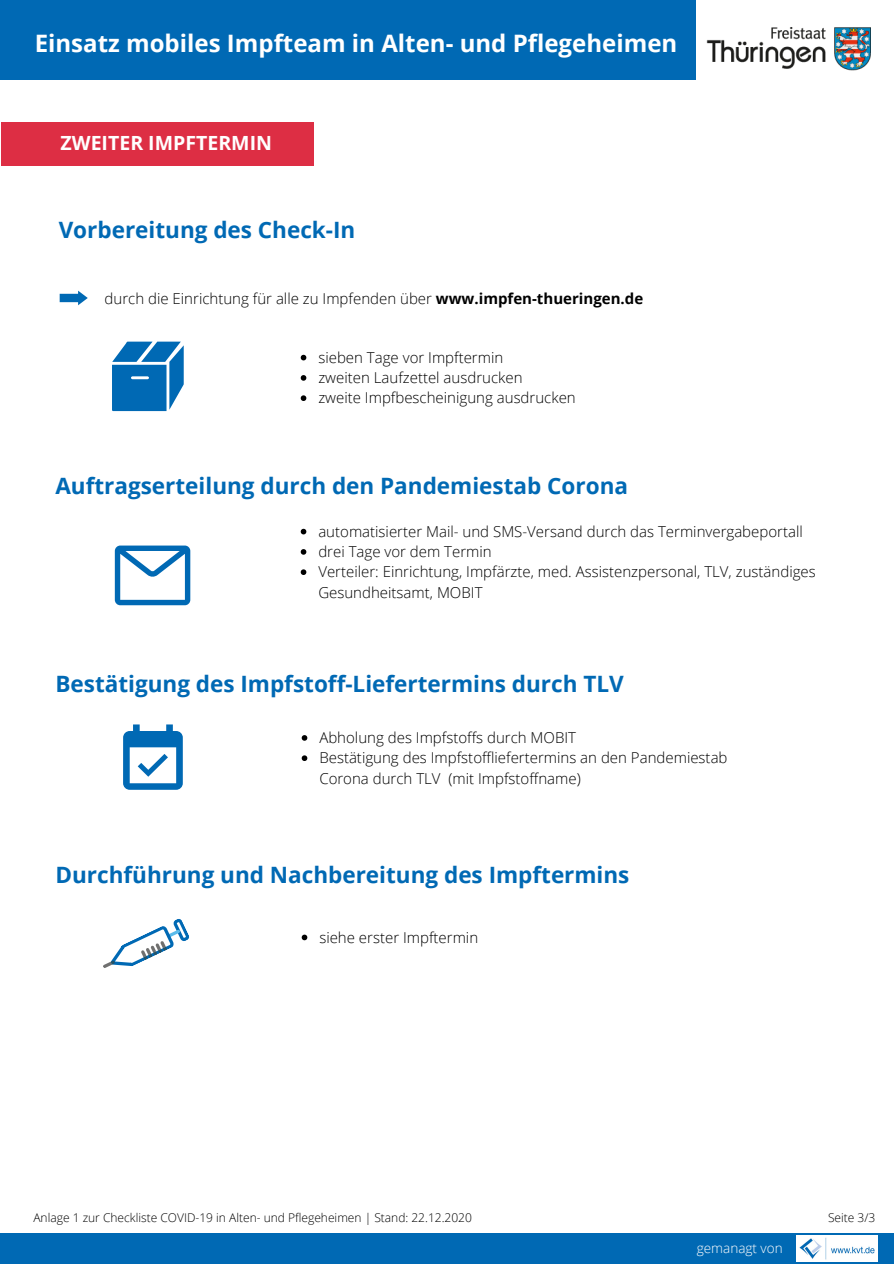
<style>
.page{position:relative;width:894px;height:1264px;background:#fff}
.page>*{position:absolute;margin:0;border:0;box-sizing:border-box;transform-origin:0 0}
.t1{font:700 24px "Open Sans";color:#fff}
.t2{font:700 22.5px "Open Sans";color:#0069b4}
.t3{font:700 19.5px "Open Sans";color:#fff}
.t4{font:300 15px/20.2px "Open Sans";color:#000}
.t5{font:300 13.5px "Open Sans";color:#fff}
.t6{font:300 12px "Open Sans";color:#000}
.s1{font-weight:700}
</style>
<div class="page">
<div style="left:0;top:1233px;width:893px;height:30px;background:#0069b4"></div>
<img style="left:796px;top:1235px;width:81px;height:26px">
<div style="left:0;top:0;width:694px;height:80px;background:#0069b4"></div>
<img style="left:694px;top:5px;width:177px;height:75px">
<svg style="left:112px;top:341px;width:72px;height:70px;background:#3085c2"></svg>
<svg style="left:301px;top:735px;width:6px;height:5px"></svg>
<svg style="left:301px;top:755px;width:6px;height:6px"></svg>
<svg style="left:301px;top:934px;width:6px;height:6px"></svg>
<svg style="left:103px;top:919px;width:86px;height:49px"></svg>
<div style="left:1px;top:122px;width:312px;height:44px;background:#dd2e44"></div>
<svg style="left:60px;top:291px;width:28px;height:14px"></svg>
<svg style="left:115px;top:545px;width:75px;height:60px"></svg>
<svg style="left:300px;top:355px;width:6px;height:5px"></svg>
<svg style="left:300px;top:375px;width:6px;height:6px"></svg>
<svg style="left:300px;top:395px;width:6px;height:6px"></svg>
<svg style="left:300px;top:529px;width:6px;height:5px"></svg>
<svg style="left:300px;top:549px;width:6px;height:5px"></svg>
<svg style="left:300px;top:569px;width:6px;height:6px"></svg>
<svg style="left:123px;top:724px;width:60px;height:65px"></svg>
<p class="t1" style="left:35px;top:26px;width:644px">Einsatz mobiles Impfteam in Alten- und Pflegeheimen</p>
<p class="t3" style="left:60px;top:129px;width:213px">ZWEITER IMPFTERMIN</p>
<p class="t2" style="left:59px;top:214px;width:298px">Vorbereitung des Check-In</p>
<p class="t4" style="left:105px;top:287px;width:540px">durch die Einrichtung für alle zu Impfenden über <span class="s1">www.impfen-thueringen.de</span></p>
<p class="t4" style="left:318px;top:347px;width:186px">sieben Tage vor Impftermin</p>
<p class="t4" style="left:318px;top:367px;width:206px">zweiten Laufzettel ausdrucken</p>
<p class="t4" style="left:318px;top:387px;width:259px">zweite Impfbescheinigung ausdrucken</p>
<p class="t2" style="left:55px;top:470px;width:574px">Auftragserteilung durch den Pandemiestab Corona</p>
<p class="t4" style="left:318px;top:520px;width:486px">automatisierter Mail- und SMS-Versand durch das Terminvergabeportall</p>
<p class="t4" style="left:318px;top:541px;width:175px">drei Tage vor dem Termin</p>
<p class="t4" style="left:318px;top:561px;width:499px">Verteiler: Einrichtung, Impfärzte, med. Assistenzpersonal, TLV, zuständiges<br>Gesundheitsamt, MOBIT</p>
<p class="t2" style="left:55px;top:668px;width:569px">Bestätigung des Impfstoff-Liefertermins durch TLV</p>
<p class="t4" style="left:319px;top:727px;width:258px">Abholung des Impfstoffs durch MOBIT</p>
<p class="t4" style="left:319px;top:747px;width:409px">Bestätigung des Impfstoffliefertermins an den Pandemiestab<br>Corona durch TLV (mit Impfstoffname)</p>
<p class="t2" style="left:55px;top:859px;width:575px">Durchführung und Nachbereitung des Impftermins</p>
<p class="t4" style="left:319px;top:926px;width:160px">siehe erster Impftermin</p>
<p class="t6" style="left:33px;top:1208px;width:440px">Anlage 1 zur Checkliste COVID-19 in Alten- und Pflegeheimen | Stand: 22.12.2020</p>
<p class="t6" style="left:827px;top:1208px;width:49px">Seite 3/3</p>
<p class="t5" style="left:696px;top:1238px;width:87px">gemanagt von</p>
</div>
